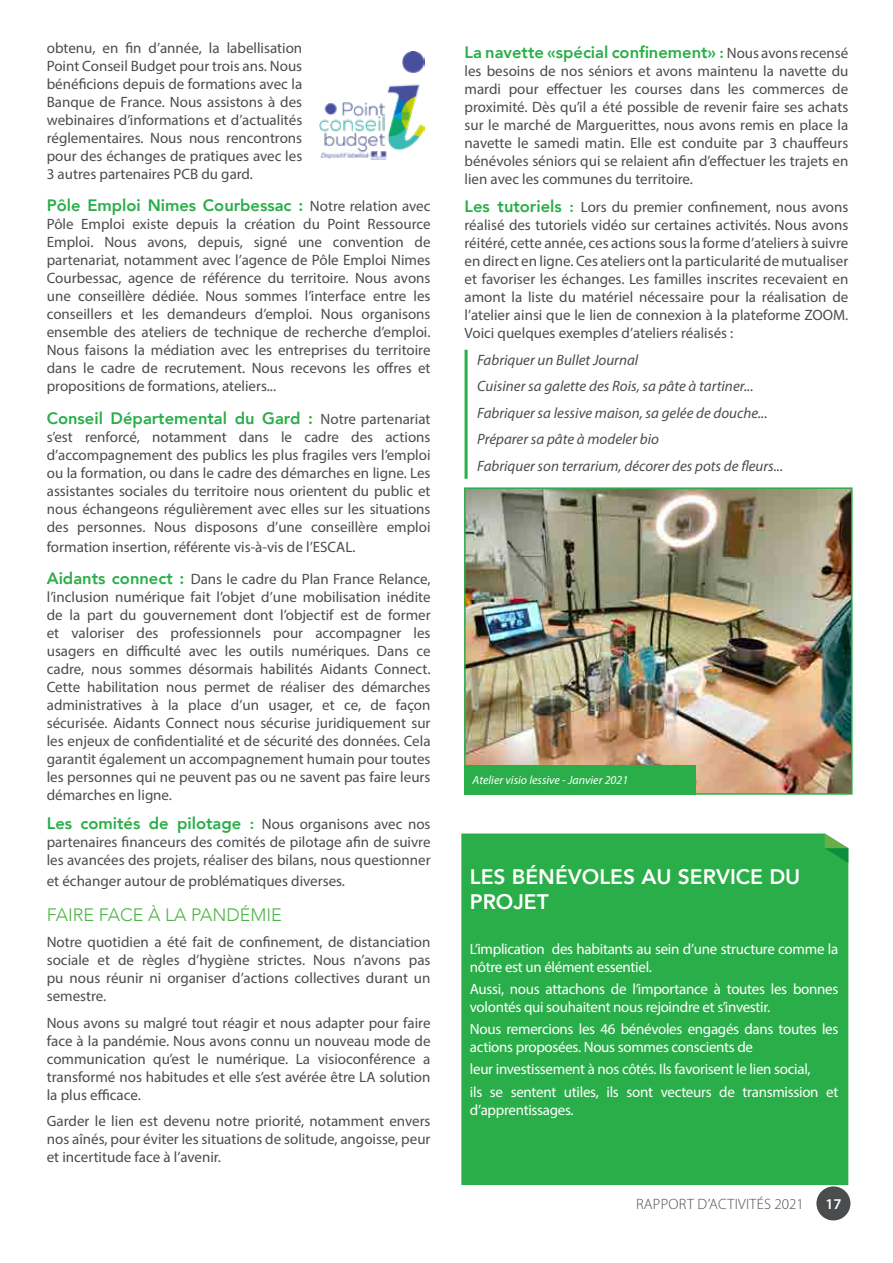
<style>
.page{position:relative;width:893px;height:1263px;background:#fff}
.page>*{position:absolute;margin:0;border:0;box-sizing:border-box;transform-origin:0 0}
.texte_puces{font:800 21px/25.2px "Avenir";color:#fff}
.titre_4{font:300 18px "Avenir";color:#4fb446}
.titre_4-2{font:800 16.5px "Avenir";color:#2aae49}
.texte_courant{font:800 16.5px "Avenir";color:#2aae49}
.titre_4-3{font:15px/18px "Myriad Pro";color:#4b4c4d;text-align:justify}
.texte_courant-2{font:15px/18px "Myriad Pro";color:#4b4c4d;text-align:justify}
.texte_puces-2{font:15px/18px "Myriad Pro";letter-spacing:-.02em;color:#fff}
.texte_courant-3{font:italic 15px "Myriad Pro";color:#4b4c4d}
.t1{font:300 15px "Myriad Pro";letter-spacing:.02em;color:#4b4c4d}
.t2{font:600 15px "Myriad Pro";color:#fff}
.texte_courant-4{font:italic 12px "Myriad Pro";color:#fff}
.s1{font-family:"Myriad Pro";font-weight:400;font-size:15px;color:#4b4c4d}
.s2{font-family:"Avenir";font-weight:800;font-size:16.5px;color:#2aae49}
.s3{font-family:"Avenir";font-weight:800;color:#2aae49}
.s4{font-size:15px}
</style>
<div class="page">
<div style="left:816px;top:1186px;width:34px;height:34px;background:#4b4c4d;border-radius:50%"></div>
<div style="left:461px;top:833px;width:387px;height:352px;background:#2aae49"></div>
<svg style="left:825px;top:833px;width:23px;height:30px"></svg>
<img style="left:467px;top:490px;width:383px;height:302px">
<div style="left:464px;top:487px;width:389px;height:308px;border:2px solid #2aae49"></div>
<div style="left:464px;top:765px;width:231px;height:30px;background:#2aae49"></div>
<hr style="left:465px;top:350px;width:3px;height:129px;background:#2aae49">
<img style="left:320px;top:52px;width:104px;height:107px">
<p class="titre_4-3" style="left:47px;top:38px;width:257px">obtenu, en fin d’année, la labellisation Point Conseil Budget pour trois ans. Nous bénéficions depuis de formations avec la Banque de France. Nous assistons à des webinaires d’informations et d’actualités réglementaires. Nous nous rencontrons pour des échanges de pratiques avec les 3 autres partenaires PCB du gard.</p>
<p class="titre_4-2" style="left:47px;top:193px;width:385px">Pôle Emploi Nimes Courbessac : <span class="s1">Notre relation avec</span></p>
<p class="titre_4-3" style="left:47px;top:215px;width:385px">Pôle Emploi existe depuis la création du Point Ressource Emploi. Nous avons, depuis, signé une convention de partenariat, notamment avec l’agence de Pôle Emploi Nimes Courbessac, agence de référence du territoire. Nous avons une conseillère dédiée. Nous sommes l’interface entre les conseillers et les demandeurs d’emploi. Nous organisons ensemble des ateliers de technique de recherche d’emploi.<br>Nous faisons la médiation avec les entreprises du territoire dans le cadre de recrutement. Nous recevons les offres et propositions de formations, ateliers...</p>
<p class="titre_4-2" style="left:47px;top:405px;width:385px">Conseil Départemental du Gard : <span class="s1">Notre partenariat</span></p>
<p class="titre_4-3" style="left:47px;top:428px;width:385px">s’est renforcé, notamment dans le cadre des actions d’accompagnement des publics les plus fragiles vers l’emploi ou la formation, ou dans le cadre des démarches en ligne. Les assistantes sociales du territoire nous orientent du public et nous échangeons régulièrement avec elles sur les situations des personnes. Nous disposons d’une conseillère emploi</p>
<p class="titre_4-3" style="left:47px;top:537px;width:310px">formation insertion, référente vis-à-vis de l’ESCAL.</p>
<p class="titre_4-3" style="left:47px;top:570px;width:385px"><span class="s2">Aidants connect :</span> Dans le cadre du Plan France Relance, l’inclusion numérique fait l’objet d’une mobilisation inédite de la part du gouvernement dont l’objectif est de former et valoriser des professionnels pour accompagner les usagers en difficulté avec les outils numériques. Dans ce cadre, nous sommes désormais habilités Aidants Connect.<br>Cette habilitation nous permet de réaliser des démarches administratives à la place d’un usager, et ce, de façon sécurisée. Aidants Connect nous sécurise juridiquement sur les enjeux de confidentialité et de sécurité des données. Cela garantit également un accompagnement humain pour toutes les personnes qui ne peuvent pas ou ne savent pas faire leurs démarches en ligne.</p>
<p class="texte_courant-2" style="left:47px;top:814px;width:385px"><span class="s2">Les comités de pilotage</span> <span class="s3">:</span> Nous organisons avec nos partenaires financeurs des comités de pilotage afin de suivre les avancées des projets, réaliser des bilans, nous questionner</p>
<p class="texte_courant-2" style="left:47px;top:872px;width:300px">et échanger autour de problématiques diverses.</p>
<p class="titre_4" style="left:47px;top:904px;width:237px">FAIRE FACE À LA PANDÉMIE</p>
<p class="texte_courant-2" style="left:47px;top:933px;width:385px">Notre quotidien a été fait de confinement, de distanciation sociale et de règles d’hygiène strictes. Nous n’avons pas pu nous réunir ni organiser d’actions collectives durant un semestre.</p>
<p class="texte_courant-2" style="left:47px;top:1013px;width:385px">Nous avons su malgré tout réagir et nous adapter pour faire face à la pandémie. Nous avons connu un nouveau mode de communication qu’est le numérique. La visioconférence a transformé nos habitudes et elle s’est avérée être LA solution la plus efficace.</p>
<p class="texte_courant-2" style="left:47px;top:1112px;width:385px">Garder le lien est devenu notre priorité, notamment envers nos aînés, pour éviter les situations de solitude, angoisse, peur et incertitude face à l’avenir.</p>
<p class="texte_courant" style="left:465px;top:39px;width:385px">La navette «spécial confinement» <span class="s4">:</span> <span class="s1">Nous avons recensé</span></p>
<p class="texte_courant-2" style="left:465px;top:62px;width:385px">les besoins de nos séniors et avons maintenu la navette du mardi pour effectuer les courses dans les commerces de proximité. Dès qu’il a été possible de revenir faire ses achats sur le marché de Marguerittes, nous avons remis en place la navette le samedi matin. Elle est conduite par 3 chauffeurs bénévoles séniors qui se relaient afin d’effectuer les trajets en lien avec les communes du territoire.</p>
<p class="texte_courant-2" style="left:465px;top:198px;width:385px"><span class="s2">Les tutoriels</span> <span class="s3">:</span> Lors du premier confinement, nous avons réalisé des tutoriels vidéo sur certaines activités. Nous avons réitéré, cette année, ces actions sous la forme d’ateliers à suivre en direct en ligne. Ces ateliers ont la particularité de mutualiser et favoriser les échanges. Les familles inscrites recevaient en amont la liste du matériel nécessaire pour la réalisation de l’atelier ainsi que le lien de connexion à la plateforme ZOOM.<br>Voici quelques exemples d’ateliers réalisés :</p>
<p class="texte_courant-3" style="left:477px;top:350px;width:162px">Fabriquer un Bullet Journal</p>
<p class="texte_courant-3" style="left:477px;top:377px;width:278px">Cuisiner sa galette des Rois, sa pâte à tartiner...</p>
<p class="texte_courant-3" style="left:477px;top:403px;width:292px">Fabriquer sa lessive maison, sa gelée de douche...</p>
<p class="texte_courant-3" style="left:477px;top:430px;width:183px">Préparer sa pâte à modeler bio</p>
<p class="texte_courant-3" style="left:477px;top:456px;width:307px">Fabriquer son terrarium, décorer des pots de fleurs...</p>
<p class="texte_courant-4" style="left:473px;top:773px;width:157px">Atelier visio lessive - Janvier 2021</p>
<p class="texte_puces" style="left:470px;top:864px;width:332px">LES BÉNÉVOLES AU SERVICE DU<br>PROJET</p>
<p class="texte_puces-2" style="left:470px;top:939px;width:370px">L’implication des habitants au sein d’une structure comme la nôtre est un élément essentiel.</p>
<p class="texte_puces-2" style="left:470px;top:980px;width:370px">Aussi, nous attachons de l’importance à toutes les bonnes volontés qui souhaitent nous rejoindre et s’investir.</p>
<p class="texte_puces-2" style="left:470px;top:1020px;width:370px">Nous remercions les 46 bénévoles engagés dans toutes les actions proposées. Nous sommes conscients de</p>
<p class="texte_puces-2" style="left:470px;top:1060px;width:342px">leur investissement à nos côtés. Ils favorisent le lien social,</p>
<p class="texte_puces-2" style="left:470px;top:1082px;width:370px">ils se sentent utiles, ils sont vecteurs de transmission et d’apprentissages.</p>
<p class="t1" style="left:636px;top:1195px;width:169px">RAPPORT D’ACTIVITÉS 2021</p>
<p class="t2" style="left:825px;top:1194px;width:18px">17</p>
</div>
